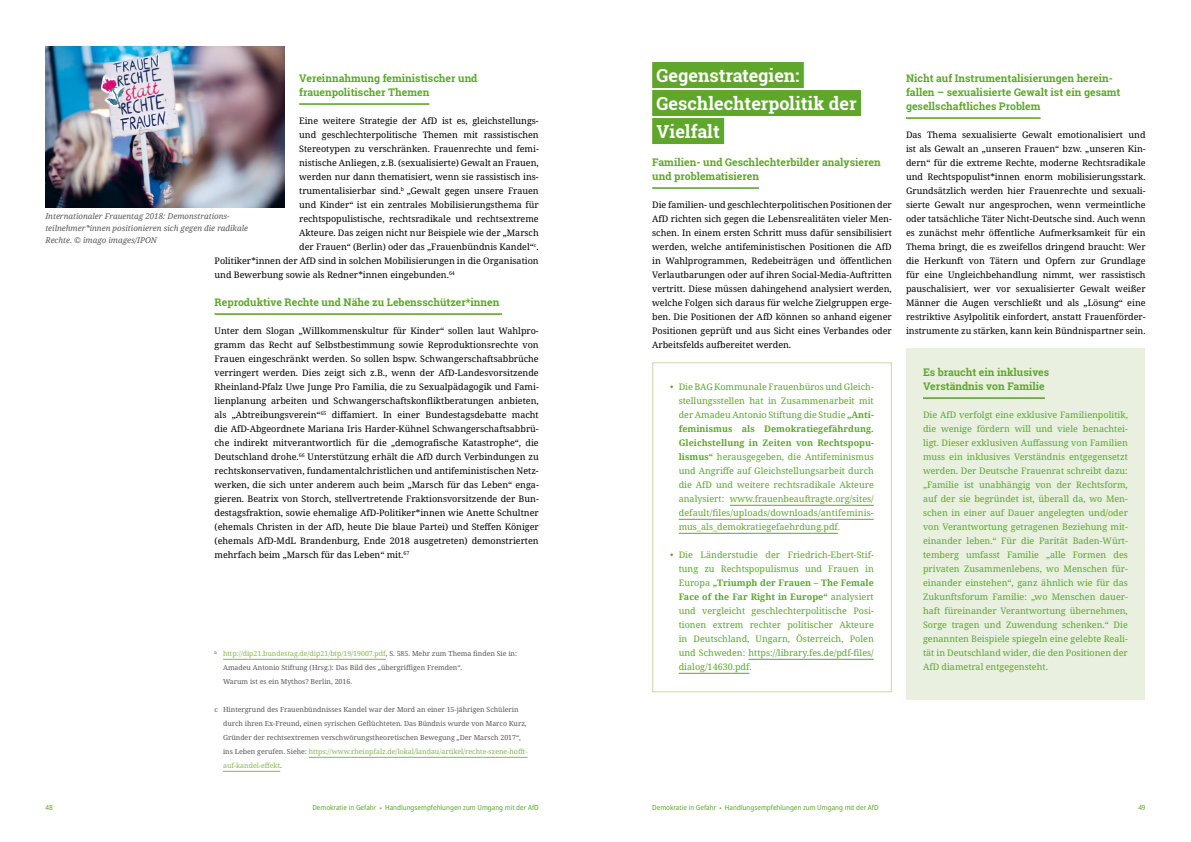
<style>
.page{position:relative;width:1191px;height:842px;background:#fff}
.page>*{position:absolute;margin:0;border:0;box-sizing:border-box;transform-origin:0 0}
.t1{font:700 18px/28px "Roboto Slab";color:#fff}
.t2{font:700 10.5px/14px "Roboto Slab";color:#5ea72b}
.t3{font:9px/14px "Noto Serif";color:#000;text-align:justify}
.t4{font:9px/14px "Noto Serif";color:#5ea72b;text-align:justify}
.t5{font:italic 8px/12px "Noto Serif";color:#575756}
.t6{font:7px/14px "Noto Serif";color:#575756}
.t7{font:semi-condensed 7px "Noto Sans";color:#5ea72b}
.s1{color:#86b652}
.s2{font-weight:700}
.s3{font-family:"Source Sans Pro";font-stretch:normal}
</style>
<div class="page">
<div style="left:652px;top:62px;width:152px;height:26px;background:#5ea72b"></div>
<div style="left:652px;top:90px;width:209px;height:26px;background:#5ea72b"></div>
<div style="left:652px;top:118px;width:72px;height:26px;background:#5ea72b"></div>
<hr style="left:652px;top:187px;width:107px;height:2px;background:#5ea72b">
<hr style="left:906px;top:117px;width:134px;height:2px;background:#5ea72b">
<hr style="left:730px;top:505px;width:143px;height:1px;background:#5ea72b">
<hr style="left:678px;top:519px;width:195px;height:1px;background:#5ea72b">
<hr style="left:678px;top:533px;width:160px;height:1px;background:#5ea72b">
<hr style="left:748px;top:659px;width:125px;height:1px;background:#5ea72b">
<hr style="left:678px;top:673px;width:71px;height:1px;background:#5ea72b">
<div style="left:652px;top:362px;width:239px;height:330px;border:1px solid #c6dbab"></div>
<div style="left:906px;top:348px;width:238px;height:352px;background:#e9f0df"></div>
<hr style="left:923px;top:397px;width:122px;height:2px;background:#5ea72b">
<hr style="left:299px;top:103px;width:130px;height:2px;background:#5ea72b">
<hr style="left:214px;top:313px;width:288px;height:2px;background:#5ea72b">
<img style="left:45px;top:47px;width:240px;height:161px">
<hr style="left:223px;top:659px;width:163px;height:1px;background:#86b652">
<hr style="left:309px;top:757px;width:218px;height:1px;background:#86b652">
<hr style="left:223px;top:771px;width:57px;height:1px;background:#86b652">
<p class="t2" style="left:299px;top:71px;width:180px">Vereinnahmung feministischer und frauenpolitischer Themen</p>
<p class="t3" style="left:299px;top:114px;width:241px">Eine weitere Strategie der AfD ist es, gleichstellungs-</p>
<p class="t3" style="left:299px;top:128px;width:241px">und geschlechterpolitische Themen mit rassistischen</p>
<p class="t3" style="left:299px;top:142px;width:241px">Stereotypen zu verschränken. Frauenrechte und femi-</p>
<p class="t3" style="left:299px;top:156px;width:241px">nistische Anliegen, z.B. (sexualisierte) Gewalt an Frauen,</p>
<p class="t3" style="left:299px;top:170px;width:241px">werden nur dann thematisiert, wenn sie rassistisch ins-</p>
<p class="t3" style="left:299px;top:184px;width:241px">trumentalisierbar sind.<sup>b</sup> „Gewalt gegen unsere Frauen</p>
<p class="t3" style="left:299px;top:198px;width:241px">und Kinder“ ist ein zentrales Mobilisierungsthema für</p>
<p class="t3" style="left:299px;top:212px;width:241px">rechtspopulistische, rechtsradikale und rechtsextreme</p>
<p class="t3" style="left:299px;top:226px;width:241px">Akteure. Das zeigen nicht nur Beispiele wie der „Marsch</p>
<p class="t3" style="left:299px;top:240px;width:241px">der Frauen“ (Berlin) oder das „Frauenbündnis Kandel“<sup>c</sup>.</p>
<p class="t3" style="left:214px;top:254px;width:326px">Politiker*innen der AfD sind in solchen Mobilisierungen in die Organisation</p>
<p class="t3" style="left:214px;top:268px;width:242px">und Bewerbung sowie als Redner*innen eingebunden.<sup>64</sup></p>
<p class="t2" style="left:214px;top:295px;width:286px">Reproduktive Rechte und Nähe zu Lebensschützer*innen</p>
<p class="t3" style="left:214px;top:324px;width:326px">Unter dem Slogan „Willkommenskultur für Kinder“ sollen laut Wahlpro&shy;gramm das Recht auf Selbstbestimmung sowie Reproduktionsrechte von Frauen eingeschränkt werden. So sollen bspw. Schwangerschaftsabbrüche verringert werden. Dies zeigt sich z.B., wenn der AfD-Landesvorsitzende Rheinland-Pfalz Uwe Junge Pro Familia, die zu Sexualpädagogik und Fami&shy;lienplanung arbeiten und Schwangerschaftskonfliktberatungen anbieten, als „Abtreibungsverein“<sup>65</sup> diffamiert. In einer Bundestagsdebatte macht die AfD-Abgeordnete Mariana Iris Harder-Kühnel Schwangerschaftsabbrü&shy;che indirekt mitverantwortlich für die „demografische Katastrophe“, die Deutschland drohe.<sup>66</sup> Unterstützung erhält die AfD durch Verbindungen zu rechtskonservativen, fundamentalchristlichen und antifeministischen Netz&shy;werken, die sich unter anderem auch beim „Marsch für das Leben“ enga&shy;gieren. Beatrix von Storch, stellvertretende Fraktionsvorsitzende der Bun&shy;destagsfraktion, sowie ehemalige AfD-Politiker*innen wie Anette Schultner (ehemals Christen in der AfD, heute Die blaue Partei) und Steffen Königer (ehemals AfD-MdL Brandenburg, Ende 2018 ausgetreten) demonstrierten mehrfach beim „Marsch für das Leben“ mit.<sup>67</sup></p>
<p class="t5" style="left:45px;top:210px;width:204px">Internationaler Frauentag 2018: Demonstrations&shy;teilnehmer*innen positionieren sich gegen die radikale<br>Rechte. © imago images/IPON</p>
<p class="t6" style="left:223px;top:647px;width:295px;text-indent:-9px"><sup>b</sup> <span class="s1">http://dip21.bundestag.de/dip21/btp/19/19007.pdf</span>, S. 585. Mehr zum Thema finden Sie in:<br>Amadeu Antonio Stiftung (Hrsg.): Das Bild des „übergriffigen Fremden“.<br>Warum ist es ein Mythos? Berlin, 2016.</p>
<p class="t6" style="left:223px;top:703px;width:306px;text-indent:-9px">c Hintergrund des Frauenbündnisses Kandel war der Mord an einer 15-jährigen Schülerin durch ihren Ex-Freund, einen syrischen Geflüchteten. Das Bündnis wurde von Marco Kurz, Gründer der rechtsextremen verschwörungstheoretischen Bewegung „Der Marsch 2017“, ins Leben gerufen. Siehe: <span class="s1">https://www.rheinpfalz.de/lokal/landau/artikel/rechte-szene-hofft&shy;auf-kandel-effekt</span>.</p>
<h1 class="t1" style="left:656px;top:61px;width:201px">Gegenstrategien:<br>Geschlechterpolitik der<br>Vielfalt</h1>
<p class="t2" style="left:652px;top:155px;width:230px">Familien- und Geschlechterbilder analysieren und problematisieren</p>
<p class="t3" style="left:652px;top:198px;width:241px">Die familien- und geschlechterpolitischen Positionen der AfD richten sich gegen die Lebensrealitäten vieler Men&shy;schen. In einem ersten Schritt muss dafür sensibilisiert werden, welche antifeministischen Positionen die AfD in Wahlprogrammen, Redebeiträgen und öffentlichen Verlautbarungen oder auf ihren Social-Media-Auftritten vertritt. Diese müssen dahingehend analysiert werden, welche Folgen sich daraus für welche Zielgruppen erge&shy;ben. Die Positionen der AfD können so anhand eigener Positionen geprüft und aus Sicht eines Verbandes oder Arbeitsfelds aufbereitet werden.</p>
<p class="t4" style="left:678px;top:380px;width:197px;text-indent:-9px">• Die BAG Kommunale Frauenbüros und Gleich&shy;stellungsstellen hat in Zusammenarbeit mit der Amadeu Antonio Stiftung die Studie <span class="s2">„Anti&shy;feminismus als Demokratiegefährdung.<br>Gleichstellung in Zeiten von Rechtspopu&shy;lismus“</span> herausgegeben, die Antifeminismus und Angriffe auf Gleichstellungsarbeit durch die AfD und weitere rechtsradikale Akteure analysiert: www.frauenbeauftragte.org/sites/ default/files/uploads/downloads/antifeminis&shy;mus_als_demokratiegefaehrdung.pdf.</p>
<p class="t4" style="left:678px;top:548px;width:197px;text-indent:-9px">• Die Länderstudie der Friedrich-Ebert-Stif&shy;tung zu Rechtspopulismus und Frauen in Europa <span class="s2">„Triumph der Frauen – The Female Face of the Far Right in Europe“</span> analysiert und vergleicht geschlechterpolitische Posi&shy;tionen extrem rechter politischer Akteure in Deutschland, Ungarn, Österreich, Polen und Schweden: https://library.fes.de/pdf-files/ dialog/14630.pdf.</p>
<p class="t2" style="left:906px;top:71px;width:216px">Nicht auf Instrumentalisierungen herein&shy;fallen – sexualisierte Gewalt ist ein gesamt gesellschaftliches Problem</p>
<p class="t3" style="left:906px;top:128px;width:241px">Das Thema sexualisierte Gewalt emotionalisiert und ist als Gewalt an „unseren Frauen“ bzw. „unseren Kin&shy;dern“ für die extreme Rechte, moderne Rechtsradikale und Rechtspopulist*innen enorm mobilisierungsstark.<br>Grundsätzlich werden hier Frauenrechte und sexuali&shy;sierte Gewalt nur angesprochen, wenn vermeintliche oder tatsächliche Täter Nicht-Deutsche sind. Auch wenn es zunächst mehr öffentliche Aufmerksamkeit für ein Thema bringt, die es zweifellos dringend braucht: Wer die Herkunft von Tätern und Opfern zur Grundlage für eine Ungleichbehandlung nimmt, wer rassistisch pauschalisiert, wer vor sexualisierter Gewalt weißer Männer die Augen verschließt und als „Lösung“ eine restriktive Asylpolitik einfordert, anstatt Frauenförder&shy;instrumente zu stärken, kann kein Bündnispartner sein.</p>
<p class="t2" style="left:923px;top:365px;width:128px">Es braucht ein inklusives<br>Verständnis von Familie</p>
<p class="t4" style="left:923px;top:408px;width:206px">Die AfD verfolgt eine exklusive Familienpolitik, die wenige fördern will und viele benachtei&shy;ligt. Dieser exklusiven Auffassung von Familien muss ein inklusives Verständnis entgegensetzt werden. Der Deutsche Frauenrat schreibt dazu: „Familie ist unabhängig von der Rechtsform, auf der sie begründet ist, überall da, wo Men&shy;schen in einer auf Dauer angelegten und/oder von Verantwortung getragenen Beziehung mit&shy;einander leben.“ Für die Parität Baden-Würt&shy;temberg umfasst Familie „alle Formen des privaten Zusammenlebens, wo Menschen für&shy;einander einstehen“, ganz ähnlich wie für das Zukunftsforum Familie: „wo Menschen dauer&shy;haft füreinander Verantwortung übernehmen, Sorge tragen und Zuwendung schenken.“ Die genannten Beispiele spiegeln eine gelebte Reali&shy;tät in Deutschland wider, die den Positionen der AfD diametral entgegensteht.</p>
<p class="t7" style="left:45px;top:803px;width:9px">48</p>
<p class="t7" style="left:312px;top:803px;width:228px">Demokratie in Gefahr <span class="s3">•</span> Handlungsempfehlungen zum Umgang mit der AfD</p>
<p class="t7" style="left:652px;top:803px;width:228px">Demokratie in Gefahr <span class="s3">•</span> Handlungsempfehlungen zum Umgang mit der AfD</p>
<p class="t7" style="left:1138px;top:803px;width:9px">49</p>
</div>
